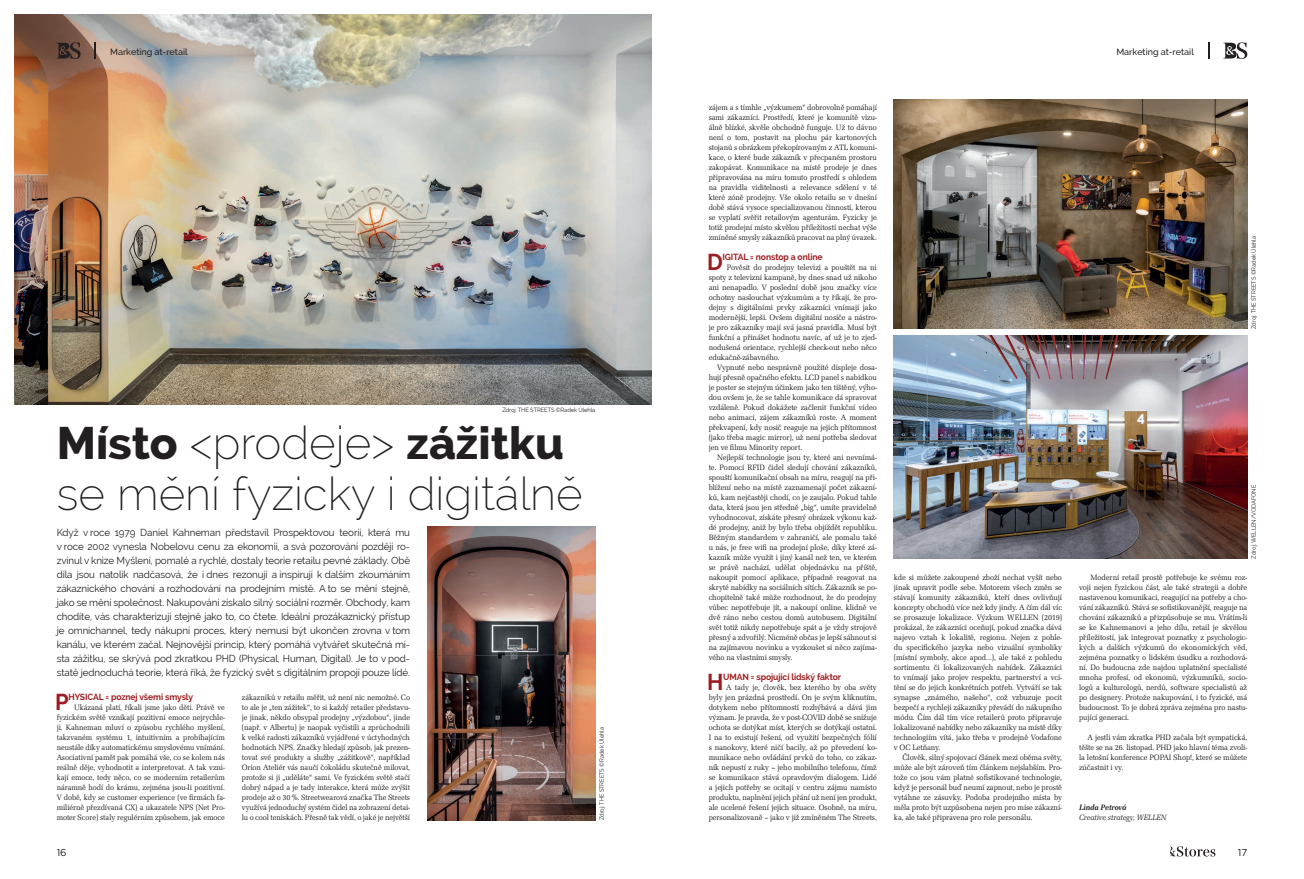
<style>
.page{position:relative;width:1304px;height:879px;background:#fff}
.page>*{position:absolute;margin:0;border:0;box-sizing:border-box;transform-origin:0 0}
.Perex_Raleway{font:200 45.7px "Raleway";color:#231f20}
.Perex_Raleway-2{font:800 45.7px "Raleway";color:#231f20}
.Podtitulek{font:700 23.1px "Raleway";color:#9d1c1f;scale:.95 1}
.Perex_Raleway-3{font:10px/14px "Raleway";letter-spacing:-.01em;color:#231f20;text-align:justify}
.t1{font:10px "Gotham";color:#231f20}
.Podtitulek-2{font:700 9px "Raleway";letter-spacing:-.01em;color:#9d1c1f;scale:.95 1}
.t2{font:500 9px "Raleway";color:#231f20}
.Základní_text{font:8px/10px "Latino URWTOT";letter-spacing:-.01em;color:#231f20;text-align:justify;scale:.95 1}
.Základní_text-2{font:8px/10px "Latino URWTOT";letter-spacing:-.01em;color:#231f20;text-align:justify;scale:.94 1}
.Základní_text-3{font:italic 8px "Latino URWTOT";letter-spacing:-.01em;color:#231f20;scale:.95 1}
.Základní_text-4{font:italic 700 8px "Latino URWTOT";letter-spacing:-.01em;color:#231f20;scale:.95 1}
.Popiska_Raleway{font:6px "Raleway";letter-spacing:-.01em;color:#231f20;scale:.95 1}
.s1{font-weight:200}
</style>
<div class="page">
<img style="left:14px;top:14px;width:638px;height:390px">
<svg style="left:95px;top:42px;width:1px;height:17px"></svg>
<svg style="left:1208px;top:42px;width:1px;height:17px"></svg>
<svg style="left:57px;top:42px;width:24px;height:17px"></svg>
<svg style="left:1223px;top:42px;width:24px;height:17px"></svg>
<svg style="left:1170px;top:846px;width:45px;height:10px"></svg>
<img style="left:894px;top:99px;width:353px;height:230px">
<img style="left:894px;top:336px;width:353px;height:222px">
<img style="left:427px;top:526px;width:168px;height:294px">
<p class="t2" style="left:110px;top:46px;width:79px">Marketing at-retail</p>
<p class="t2" style="left:1116px;top:46px;width:79px">Marketing at-retail</p>
<p class="Popiska_Raleway" style="left:502px;top:406px;width:99px">Zdroj: THE STREETS ©Radek Úlehla</p>
<p class="Perex_Raleway-2" style="left:57px;top:416px;width:509px">Místo <span class="s1">&lt;prodeje&gt;</span> zážitku</p>
<p class="Perex_Raleway" style="left:57px;top:467px;width:528px">se mění fyzicky i digitálně</p>
<p class="Perex_Raleway-3" style="left:57px;top:525px;width:355px">Když v roce 1979 Daniel Kahneman představil Prospektovou teorii, která mu v roce 2002 vynesla Nobelovu cenu za ekonomii, a svá pozorování později ro&shy;zvinul v knize Myšlení, pomalé a rychlé, dostaly teorie retailu pevné základy. Obě díla jsou natolik nadčasová, že i dnes rezonují a inspirují k dalším zkoumáním zákaznického chování a rozhodování na prodejním místě. A to se mění stejně, jako se mění společnost. Nakupování získalo silný sociální rozměr. Obchody, kam chodíte, vás charakterizují stejně jako to, co čtete. Ideální prozákaznický přístup je omnichannel, tedy nákupní proces, který nemusí být ukončen zrovna v tom kanálu, ve kterém začal. Nejnovější princip, který pomáhá vytvářet skutečná mí&shy;sta zážitku, se skrývá pod zkratkou PHD (Physical, Human, Digital). Je to v pod&shy;statě jednoduchá teorie, která říká, že fyzický svět s digitálním propojí pouze lidé.</p>
<p class="Podtitulek" style="left:55px;top:689px;width:16px">P</p>
<p class="Podtitulek-2" style="left:68px;top:692px;width:133px">HYSICAL = poznej všemi smysly</p>
<p class="Základní_text-2" style="left:57px;top:702px;width:180px;text-indent:17px">Ukázaná platí, říkali jsme jako děti. Právě ve fyzickém světě vznikají pozitivní emoce nejrychle&shy;ji. Kahneman mluví o způsobu rychlého myšlení, takzvaném systému 1, intuitivním a probíhajícím neustále díky automatickému smyslovému vnímání.<br>Asociativní pamět pak pomáhá vše, co se kolem nás reálně děje, vyhodnotit a interpretovat. A tak vzni&shy;kají emoce, tedy něco, co se moderním retailerům náramně hodí do krámu, zejména jsou-li pozitivní.<br>V době, kdy se customer experience (ve firmách fa&shy;miliérně přezdívaná CX) a ukazatele NPS (Net Pro&shy;moter Score) staly regulérním způsobem, jak emoce</p>
<p class="Základní_text-2" style="left:242px;top:692px;width:180px">zákazníků v retailu měřit, už není nic nemožné. Co to ale je „ten zážitek“, to si každý retailer představu&shy;je jinak, někdo obsypal prodejny „výzdobou“, jinde (např. v Albertu) je naopak vyčistili a zprůchodnili k velké radosti zákazníků vyjádřené v úctyhodných hodnotách NPS. Značky hledají způsob, jak prezen&shy;tovat své produkty a služby „zážitkově“, například Orion Ateliér vás naučí čokoládu skutečně milovat, protože si ji „uděláte“ sami. Ve fyzickém světě stačí dobrý nápad a je tady interakce, která může zvýšit prodeje až o 30 %. Streetwearová značka The Streets využívá jednoduchý systém čidel na zobrazení detai&shy;lu o cool teniskách. Přesně tak vědí, o jaké je největší</p>
<p class="Popiska_Raleway" style="left:598px;top:820px;width:99px;rotate:-90deg">Zdroj: THE STREETS ©Radek Úlehla</p>
<p class="Základní_text-2" style="left:709px;top:102px;width:180px">zájem a s tímhle „výzkumem“ dobrovolně pomáhají sami zákazníci. Prostředí, které je komunitě vizu&shy;álně blízké, skvěle obchodně funguje. Už to dávno není o tom, postavit na plochu pár kartonových stojanů s obrázkem překopírovaným z ATL komuni&shy;kace, o které bude zákazník v přecpaném prostoru zakopávat. Komunikace na místě prodeje je dnes připravována na míru tomuto prostředí s ohledem na pravidla viditelnosti a relevance sdělení v té které zóně prodejny. Vše okolo retailu se v dnešní době stává vysoce specializovanou činností, kterou se vyplatí svěřit retailovým agenturám. Fyzicky je totiž prodejní místo skvělou příležitostí nechat výše zmíněné smysly zákazníků pracovat na plný úvazek.</p>
<p class="Podtitulek" style="left:707px;top:249px;width:18px">D</p>
<p class="Podtitulek-2" style="left:723px;top:252px;width:107px">IGITAL = nonstop a online</p>
<p class="Základní_text" style="left:709px;top:262px;width:179px;text-indent:18px">Pověsit do prodejny televizi a pouštět na ni spoty z televizní kampaně, by dnes snad už nikoho ani nenapadlo. V poslední době jsou značky více ochotny naslouchat výzkumům a ty říkají, že pro&shy;dejny s digitálními prvky zákazníci vnímají jako modernější, lepší. Ovšem digitální nosiče a nástro&shy;je pro zákazníky mají svá jasná pravidla. Musí být funkční a přinášet hodnotu navíc, ať už je to zjed&shy;nodušená orientace, rychlejší check-out nebo něco edukačně-zábavného.</p>
<p class="Základní_text" style="left:709px;top:362px;width:179px;text-indent:9px">Vypnuté nebo nesprávně použité displeje dosa&shy;hují přesně opačného efektu. LCD panel s nabídkou je poster se stejným účinkem jako ten tištěný, výho&shy;dou ovšem je, že se tahle komunikace dá spravovat vzdáleně. Pokud dokážete začlenit funkční video nebo animaci, zájem zákazníků roste. A moment překvapení, kdy nosič reaguje na jejich přítomnost (jako třeba magic mirror), už není potřeba sledovat jen ve filmu Minority report.</p>
<p class="Základní_text" style="left:709px;top:452px;width:179px;text-indent:9px">Nejlepší technologie jsou ty, které ani nevnímá&shy;te. Pomocí RFID čidel sledují chování zákazníků, spouští komunikační obsah na míru, reagují na při&shy;blížení nebo na místě zaznamenají počet zákazní&shy;ků, kam nejčastěji chodí, co je zaujalo. Pokud tahle data, která jsou jen středně „big“, umíte pravidelně vyhodnocovat, získáte přesný obrázek výkonu kaž&shy;dé prodejny, aniž by bylo třeba objíždět republiku.<br>Běžným standardem v zahraničí, ale pomalu také u nás, je free wifi na prodejní ploše, díky které zá&shy;kazník může využít i jiný kanál než ten, ve kterém se právě nachází, udělat objednávku na příště, nakoupit pomocí aplikace, případně reagovat na skryté nabídky na sociálních sítích. Zákazník se po&shy;chopitelně také může rozhodnout, že do prodejny vůbec nepotřebuje jít, a nakoupí online, klidně ve dvě ráno nebo cestou domů autobusem. Digitální svět totiž nikdy nepotřebuje spát a je vždy strojově přesný a zdvořilý. Nicméně občas je lepší sáhnout si na zajímavou novinku a vyzkoušet si něco zajíma&shy;vého na vlastními smysly.</p>
<p class="Podtitulek" style="left:707px;top:669px;width:19px">H</p>
<p class="Podtitulek-2" style="left:723px;top:672px;width:126px">UMAN = spojující lidský faktor</p>
<p class="Základní_text" style="left:709px;top:682px;width:179px;text-indent:17px">A tady je, člověk, bez kterého by oba světy byly jen prázdná prostředí. On je svým kliknutím, dotykem nebo přítomností rozhýbává a dává jim význam. Je pravda, že v post-COVID době se snižuje ochota se dotýkat míst, kterých se dotýkají ostatní.<br>I na to existují řešení, od využití bezpečných fólií s nanokovy, které ničí bacily, až po převedení ko&shy;munikace nebo ovládání prvků do toho, co zákaz&shy;ník nepustí z ruky – jeho mobilního telefonu, čímž se komunikace stává opravdovým dialogem. Lidé a jejich potřeby se ocitají v centru zájmu namísto produktu, naplnění jejich přání už není jen produkt, ale ucelené řešení jejich situace. Osobně, na míru, personalizovaně – jako v již zmíněném The Streets,</p>
<p class="Popiska_Raleway" style="left:1250px;top:329px;width:99px;rotate:-90deg">Zdroj: THE STREETS ©Radek Úlehla</p>
<p class="Základní_text" style="left:894px;top:572px;width:179px">kde si můžete zakoupené zboží nechat vyšít nebo jinak upravit podle sebe. Motorem všech změn se stávají komunity zákazníků, kteří dnes ovlivňují koncepty obchodů více než kdy jindy. A čím dál víc se prosazuje lokalizace. Výzkum WELLEN (2019) prokázal, že zákazníci oceňují, pokud značka dává najevo vztah k lokalitě, regionu. Nejen z pohle&shy;du specifického jazyka nebo vizuální symboliky (místní symboly, akce apod…), ale také z pohledu sortimentu či lokalizovaných nabídek. Zákazníci to vnímají jako projev respektu, partnerství a vcí&shy;tění se do jejich konkrétních potřeb. Vytváří se tak synapse „známého, našeho“, což vzbuzuje pocit bezpečí a rychleji zákazníky převádí do nákupního módu. Čím dál tím více retailerů proto připravuje lokalizované nabídky nebo zákazníky na místě díky technologiím vítá, jako třeba v prodejně Vodafone v OC Letňany.</p>
<p class="Základní_text" style="left:894px;top:752px;width:179px;text-indent:9px">Člověk, silný spojovací článek mezi oběma světy, může ale být zároveň tím článkem nejslabším. Pro&shy;tože co jsou vám platné sofistikované technologie, když je personál buď neumí zapnout, nebo je prostě vytáhne ze zásuvky. Podoba prodejního místa by měla proto být uzpůsobena nejen pro mise zákazní&shy;ka, ale také připravena pro role personálu.</p>
<p class="Popiska_Raleway" style="left:1250px;top:558px;width:79px;rotate:-90deg">Zdroj: WELLEN/VODAFONE</p>
<p class="Základní_text" style="left:1079px;top:572px;width:179px;text-indent:11px">Moderní retail prostě potřebuje ke svému roz&shy;voji nejen fyzickou část, ale také strategii a dobře nastavenou komunikaci, reagující na potřeby a cho&shy;vání zákazníků. Stává se sofistikovanější, reaguje na chování zákazníků a přizpůsobuje se mu. Vrátím-li se ke Kahnemanovi a jeho dílu, retail je skvělou příležitostí, jak integrovat poznatky z psychologic&shy;kých a dalších výzkumů do ekonomických věd, zejména poznatky o lidském úsudku a rozhodová&shy;ní. Do budoucna zde najdou uplatnění specialisté mnoha profesí, od ekonomů, výzkumníků, socio&shy;logů a kulturologů, nerdů, software specialistů až po designery. Protože nakupování, i to fyzické, má budoucnost. To je dobrá zpráva zejména pro nastu&shy;pující generaci.</p>
<p class="Základní_text" style="left:1079px;top:732px;width:179px;text-indent:9px">A jestli vám zkratka PHD začala být sympatická, těšte se na 26. listopad. PHD jako hlavní téma zvoli&shy;la letošní konference POPAI Shop!, které se můžete zúčastnit i vy.</p>
<p class="Základní_text-4" style="left:1079px;top:802px;width:52px">Linda Petrová</p>
<p class="Základní_text-3" style="left:1079px;top:812px;width:94px">Creative strategy, WELLEN</p>
<p class="t1" style="left:57px;top:846px;width:12px">16</p>
<p class="t1" style="left:1238px;top:846px;width:11px">17</p>
</div>
